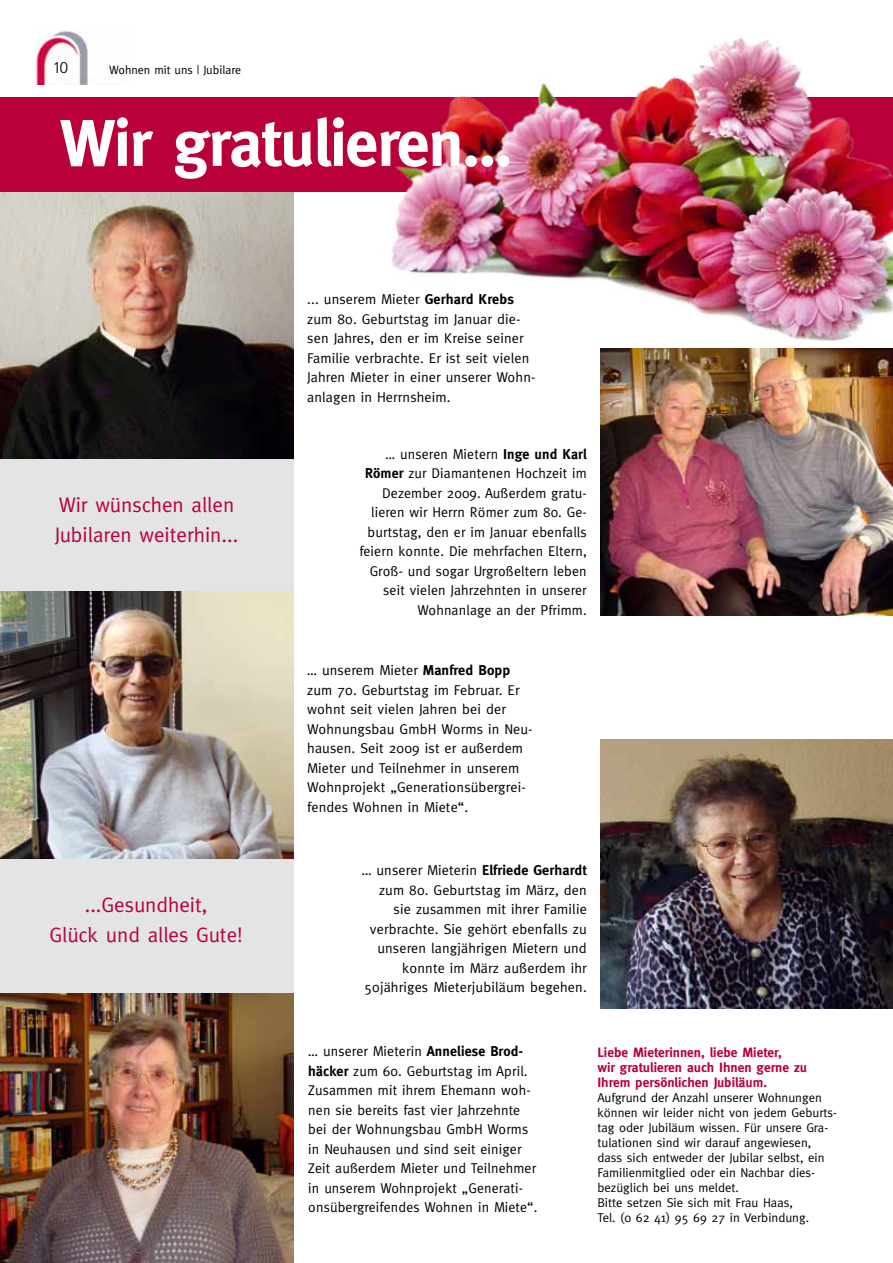
<style>
.page{position:relative;width:893px;height:1263px;background:#fff}
.page>*{position:absolute;margin:0;border:0;box-sizing:border-box;transform-origin:0 0}
.t1{font:700 66px "Meta";letter-spacing:-.02em;color:#fff}
.t2{font:21px/30px "Meta";color:#ba0039}
.t3{font:300 15.3px "Frutiger BQ";color:#000}
.t4{font:14.25px/19.5px "Meta";letter-spacing:.01em;color:#000}
.t5{font:700 13.5px/15px "Meta";color:#ba0039}
.t6{font:12.75px/15px "Meta";color:#000}
.t7{font:12px "Meta";color:#000}
.s1{font-weight:700}
</style>
<div class="page">
<img style="left:35px;top:30px;width:94px;height:55px">
<div style="left:0;top:190px;width:293px;height:1073px;background:#e3e4e6"></div>
<img style="left:0;top:191px;width:293px;height:268px">
<img style="left:0;top:591px;width:293px;height:267px">
<img style="left:0;top:994px;width:293px;height:269px">
<div style="left:0;top:97px;width:893px;height:94px;background:#ba0039"></div>
<img style="left:601px;top:352px;width:291px;height:264px">
<img style="left:332px;top:37px;width:561px;height:315px">
<img style="left:601px;top:740px;width:292px;height:269px">
<p class="t3" style="left:53px;top:58px;width:17px">10</p>
<p class="t7" style="left:109px;top:63px;width:133px">Wohnen mit uns | Jubilare</p>
<h1 class="t1" style="left:60px;top:105px;width:454px">Wir gratulieren...</h1>
<h2 class="t2" style="left:55px;top:489px;width:185px">Wir wünschen allen<br>Jubilaren weiterhin...</h2>
<h2 class="t2" style="left:50px;top:889px;width:195px;text-align:center">...Gesundheit,<br>Glück und alles Gute!</h2>
<p class="t4" style="left:307px;top:289px;width:230px">... unserem Mieter <span class="s1">Gerhard Krebs </span>zum 80. Geburtstag im Januar die&shy;sen Jahres, den er im Kreise seiner Familie verbrachte. Er ist seit vielen Jahren Mieter in einer unserer Wohn&shy;anlagen in Herrnsheim.</p>
<p class="t4" style="left:359px;top:444px;width:229px;text-align:right">… unseren Mietern <span class="s1">Inge und Karl Römer</span> zur Diamantenen Hochzeit im Dezember 2009. Außerdem gratu&shy;lieren wir Herrn Römer zum 80. Ge&shy;burtstag, den er im Januar ebenfalls feiern konnte. Die mehrfachen Eltern, Groß- und sogar Urgroßeltern leben seit vielen Jahrzehnten in unserer Wohnanlage an der Pfrimm.</p>
<p class="t4" style="left:307px;top:660px;width:227px">… unserem Mieter <span class="s1">Manfred Bopp </span>zum 70. Geburtstag im Februar. Er wohnt seit vielen Jahren bei der<br>Wohnungsbau GmbH Worms in Neu&shy;hausen. Seit 2009 ist er außerdem<br>Mieter und Teilnehmer in unserem<br>Wohnprojekt „Generationsübergrei&shy;fendes Wohnen in Miete“.</p>
<p class="t4" style="left:362px;top:860px;width:227px;text-align:right">… unserer Mieterin <span class="s1">Elfriede Gerhardt </span>zum 80. Geburtstag im März, den sie zusammen mit ihrer Familie verbrachte. Sie gehört ebenfalls zu unseren langjährigen Mietern und konnte im März außerdem ihr 50jähriges Mieterjubiläum begehen.</p>
<p class="t4" style="left:308px;top:1041px;width:231px">… unserer Mieterin <span class="s1">Anneliese Brod&shy;häcker</span> zum 60. Geburtstag im April.<br>Zusammen mit ihrem Ehemann woh&shy;nen sie bereits fast vier Jahrzehnte bei der Wohnungsbau GmbH Worms in Neuhausen und sind seit einiger Zeit außerdem Mieter und Teilnehmer in unserem Wohnprojekt „Generati&shy;onsübergreifendes Wohnen in Miete“.</p>
<p class="t5" style="left:597px;top:1044px;width:211px">Liebe Mieterinnen, liebe Mieter,<br>wir gratulieren auch Ihnen gerne zu<br>Ihrem persönlichen Jubiläum.</p>
<p class="t6" style="left:597px;top:1089px;width:241px">Aufgrund der Anzahl unserer Wohnungen können wir leider nicht von jedem Geburts&shy;tag oder Jubiläum wissen. Für unsere Gra&shy;tulationen sind wir darauf angewiesen, dass sich entweder der Jubilar selbst, ein Familienmitglied oder ein Nachbar dies&shy;bezüglich bei uns meldet.<br>Bitte setzen Sie sich mit Frau Haas,<br>Tel. (0 62 41) 95 69 27 in Verbindung.</p>
</div>
